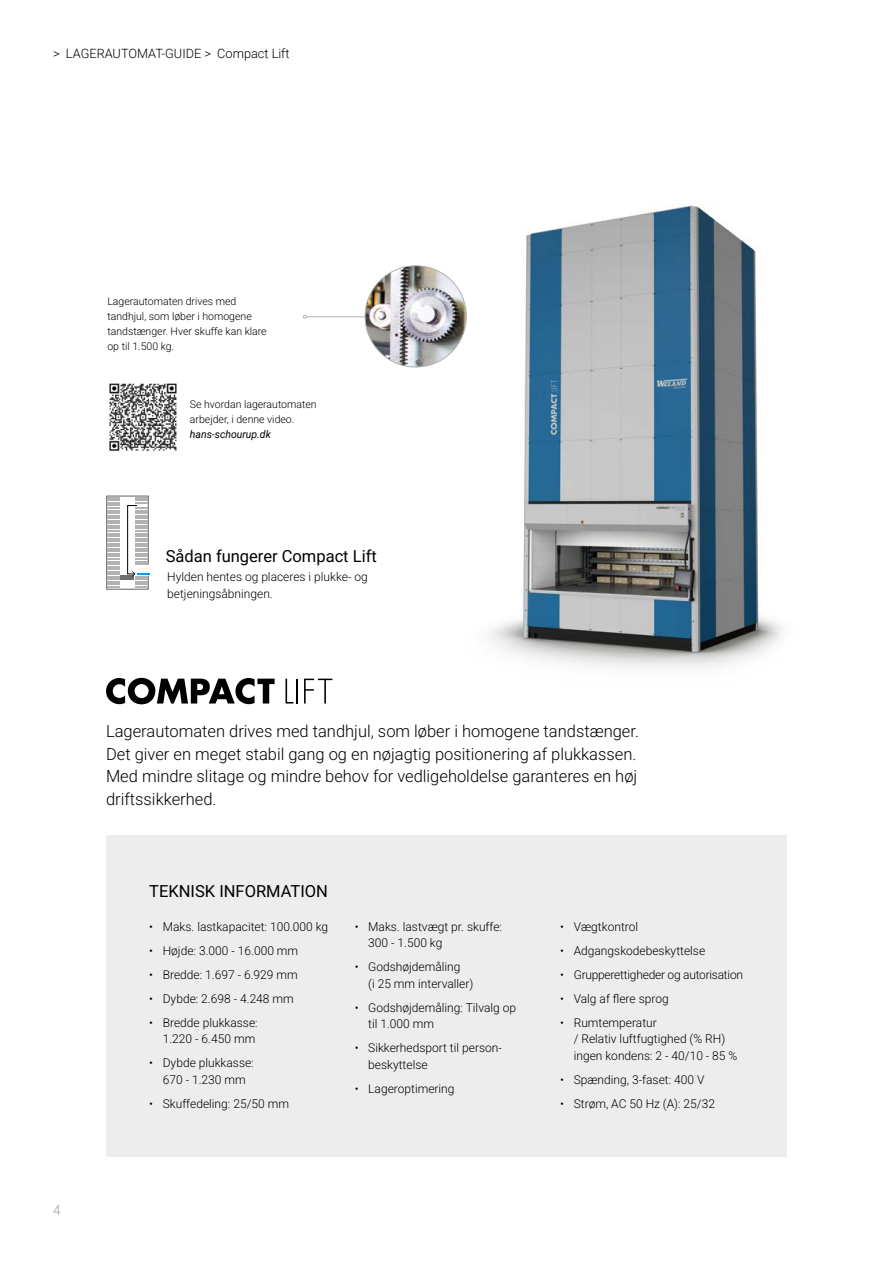
<style>
.page{position:relative;width:893px;height:1263px;background:#fff}
.page>*{position:absolute;margin:0;border:0;box-sizing:border-box;transform-origin:0 0}
.t1{font:16.5px/22.5px "Roboto";color:#000}
.t2{font:13.5px "Roboto";color:#9d9d9c}
.t3{font:12.75px "Roboto";color:#000}
.t4{font:12px/16.5px "Roboto";color:#000}
.t5{font:12px "Roboto";letter-spacing:-.02em;color:#000}
.t6{font:10.5px/15px "Roboto";color:#000}
.t7{font:italic 10.5px "Roboto";color:#000}
</style>
<div class="page">
<img style="left:452px;top:205px;width:331px;height:463px">
<img style="left:365px;top:266px;width:101px;height:101px;border-radius:51px">
<svg style="left:106px;top:495px;width:43px;height:95px"></svg>
<svg style="left:106px;top:678px;width:169px;height:26px"></svg>
<svg style="left:285px;top:679px;width:8px;height:24px"></svg>
<hr style="left:296px;top:679px;width:2px;height:24px;background:#000">
<svg style="left:304px;top:679px;width:28px;height:24px"></svg>
<div style="left:106px;top:836px;width:680px;height:321px;background:#ededed"></div>
<hr style="left:306px;top:316px;width:59px;height:1px;background:#b0b1b2">
<svg style="left:303px;top:315px;width:4px;height:4px"></svg>
<img style="left:109px;top:383px;width:68px;height:69px">
<p class="t3" style="left:53px;top:45px;width:238px">&gt; LAGERAUTOMAT-GUIDE &gt; Compact Lift</p>
<p class="t6" style="left:107px;top:294px;width:161px">Lagerautomaten drives med tandhjul, som løber i homogene tandstænger. Hver skuffe kan klare op til 1.500 kg.</p>
<p class="t6" style="left:190px;top:397px;width:128px">Se hvordan lagerautomaten arbejder, i denne video.</p>
<p class="t7" style="left:190px;top:427px;width:82px">hans-schourup.dk</p>
<h1 class="t1" style="left:166px;top:544px;width:213px">Sådan fungerer Compact Lift</h1>
<p class="t4" style="left:167px;top:568px;width:202px">Hylden hentes og placeres i plukke- og betjeningsåbningen.</p>
<p class="t1" style="left:106px;top:720px;width:534px">Lagerautomaten drives med tandhjul, som løber i homogene tandstænger.<br>Det giver en meget stabil gang og en nøjagtig positionering af plukkassen.<br>Med mindre slitage og mindre behov for vedligeholdelse garanteres en høj driftssikkerhed.</p>
<p class="t2" style="left:53px;top:1200px;width:9px">4</p>
<h1 class="t1" style="left:149px;top:879px;width:180px">TEKNISK INFORMATION</h1>
<p class="t4" style="left:149px;top:918px;width:180px">• Maks. lastkapacitet: 100.000 kg</p>
<p class="t4" style="left:149px;top:942px;width:150px">• Højde: 3.000 - 16.000 mm</p>
<p class="t4" style="left:149px;top:966px;width:150px">• Bredde: 1.697 - 6.929 mm</p>
<p class="t4" style="left:149px;top:990px;width:146px">• Dybde: 2.698 - 4.248 mm</p>
<p class="t4" style="left:149px;top:1014px;width:110px;text-align:right">• Bredde plukkasse:<br>1.220 - 6.450 mm</p>
<p class="t4" style="left:149px;top:1054px;width:106px;text-align:center">• Dybde plukkasse:<br>670 - 1.230 mm</p>
<p class="t4" style="left:149px;top:1095px;width:141px">• Skuffedeling: 25/50 mm</p>
<p class="t4" style="left:368px;top:918px;width:135px;text-indent:-14px">• Maks. lastvægt pr. skuffe:<br>300 - 1.500 kg</p>
<p class="t4" style="left:368px;top:958px;width:107px;text-indent:-14px">• Godshøjdemåling<br>(i 25 mm intervaller)</p>
<p class="t4" style="left:368px;top:999px;width:149px;text-indent:-14px">• Godshøjdemåling: Tilvalg op til 1.000 mm</p>
<p class="t4" style="left:368px;top:1039px;width:135px;text-indent:-14px">• Sikkerhedsport til person&shy;beskyttelse</p>
<p class="t4" style="left:355px;top:1080px;width:101px">• Lageroptimering</p>
<p class="t4" style="left:560px;top:918px;width:79px">• Vægtkontrol</p>
<p class="t4" style="left:560px;top:942px;width:147px">• Adgangskodebeskyttelse</p>
<p class="t5" style="left:560px;top:966px;width:184px">• Grupperettigheder og autorisation</p>
<p class="t4" style="left:560px;top:990px;width:110px">• Valg af flere sprog</p>
<p class="t4" style="left:574px;top:1014px;width:165px;text-indent:-14px">• Rumtemperatur<br>/ Relativ luftfugtighed (% RH) ingen kondens: 2 - 40/10 - 85 %</p>
<p class="t4" style="left:560px;top:1071px;width:146px">• Spænding, 3-faset: 400 V</p>
<p class="t4" style="left:560px;top:1095px;width:156px">• Strøm, AC 50 Hz (A): 25/32</p>
</div>
